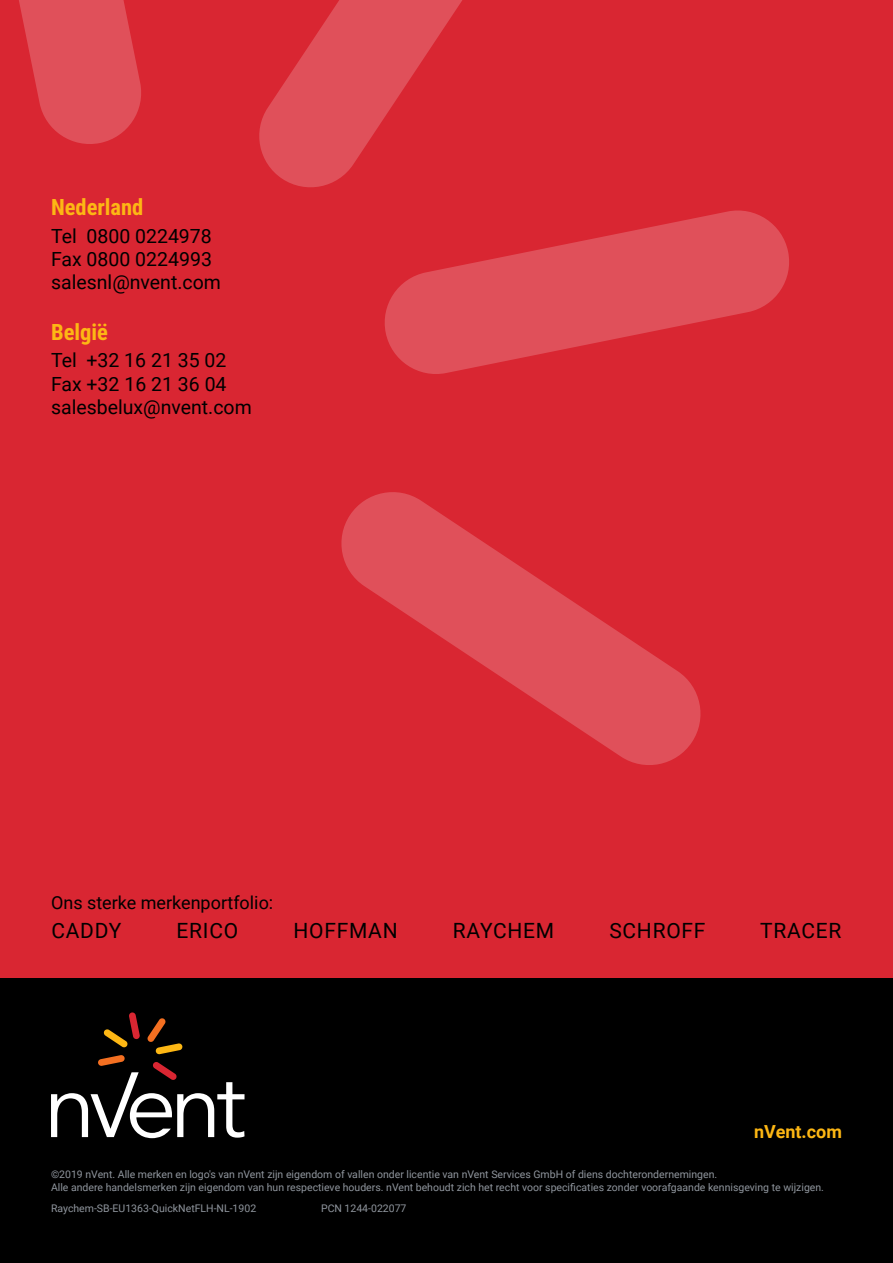
<style>
.page{position:relative;width:893px;height:1263px;background:#fff}
.page>*{position:absolute;margin:0;border:0;box-sizing:border-box;transform-origin:0 0}
.t1{font:700 22.5px "Roboto Condensed";color:#fdb714}
.t2{font:21px "Roboto";letter-spacing:.035em;color:#000}
.t3{font:19.5px/23.4px "Roboto";color:#000}
.t4{font:18px "Roboto";color:#000}
.t5{font:700 18px "Roboto";color:#fdb714}
.t6{font:10.5px/12.6px "Roboto";color:#90969e}
</style>
<div class="page">
<div style="left:0;top:0;width:893px;height:978px;background:#d92632"></div>
<svg style="left:19px;top:0;width:122px;height:144px"></svg>
<svg style="left:259px;top:0;width:203px;height:188px;fill:#e0505a"></svg>
<svg style="left:384px;top:210px;width:405px;height:164px;fill:#e0505a"></svg>
<svg style="left:341px;top:492px;width:360px;height:273px"></svg>
<div style="left:0;top:978px;width:893px;height:285px;background:#000"></div>
<svg style="left:51px;top:1012px;width:193px;height:126px"></svg>
<h1 class="t1" style="left:51px;top:191px;width:94px">Nederland</h1>
<h3 class="t3" style="left:51px;top:223px;width:171px">Tel 0800 0224978<br>Fax 0800 0224993 salesnl@nvent.com</h3>
<h1 class="t1" style="left:51px;top:316px;width:58px">België</h1>
<h3 class="t3" style="left:51px;top:348px;width:202px">Tel +32 16 21 35 02<br>Fax +32 16 21 36 04 salesbelux@nvent.com</h3>
<h3 class="t4" style="left:51px;top:890px;width:224px">Ons sterke merkenportfolio:</h3>
<h2 class="t2" style="left:51px;top:916px;width:72px">CADDY</h2>
<h2 class="t2" style="left:177px;top:916px;width:63px">ERICO</h2>
<h2 class="t2" style="left:293px;top:916px;width:106px">HOFFMAN</h2>
<h2 class="t2" style="left:453px;top:916px;width:103px">RAYCHEM</h2>
<h2 class="t2" style="left:609px;top:916px;width:98px">SCHROFF</h2>
<h2 class="t2" style="left:760px;top:916px;width:83px">TRACER</h2>
<h3 class="t5" style="left:754px;top:1119px;width:89px">nVent.com</h3>
<p class="t6" style="left:51px;top:1168px;width:774px">©2019 nVent. Alle merken en logo's van nVent zijn eigendom of vallen onder licentie van nVent Services GmbH of diens dochterondernemingen.<br>Alle andere handelsmerken zijn eigendom van hun respectieve houders. nVent behoudt zich het recht voor specificaties zonder voorafgaande kennisgeving te wijzigen.</p>
<p class="t6" style="left:51px;top:1201px;width:207px">Raychem-SB-EU1363-QuickNetFLH-NL-1902</p>
<p class="t6" style="left:321px;top:1201px;width:87px">PCN 1244-022077</p>
</div>
